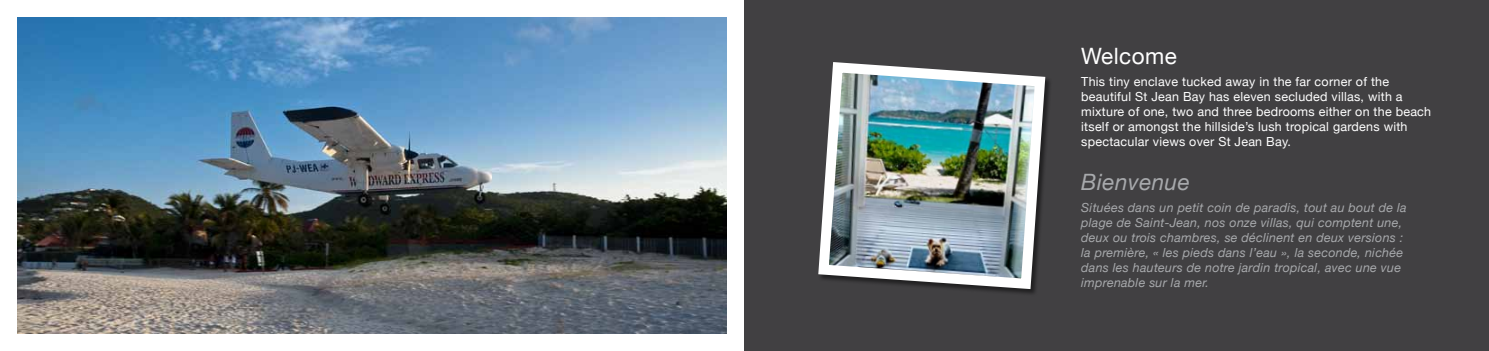
<style>
.page{position:relative;width:1489px;height:351px;background:#fff}
.page>*{position:absolute;margin:0;border:0;box-sizing:border-box;transform-origin:0 0}
.t1{font:italic 22.5px "Helvetica Neue";letter-spacing:.02em;color:#a7a9ac}
.t2{font:22.5px "Helvetica Neue";letter-spacing:.02em;color:#fff}
.t3{font:italic 12.5px/15px "Helvetica Neue";letter-spacing:.02em;color:#a7a9ac}
.t4{font:12.5px/15px "Helvetica Neue";letter-spacing:.02em;color:#fff}
</style>
<div class="page">
<img style="left:18px;top:18px;width:708px;height:315px">
<div style="left:744px;top:0;width:744px;height:351px;background:#414042"></div>
<img style="left:818px;top:62px;width:232px;height:232px">
<h1 class="t2" style="left:1081px;top:37px;width:97px">Welcome</h1>
<p class="t4" style="left:1081px;top:73px;width:351px">This tiny enclave tucked away in the far corner of the beautiful St Jean Bay has eleven secluded villas, with a mixture of one, two and three bedrooms either on the beach itself or amongst the hillside’s lush tropical gardens with spectacular views over St Jean Bay.</p>
<h1 class="t1" style="left:1081px;top:164px;width:110px">Bienvenue</h1>
<p class="t3" style="left:1081px;top:200px;width:327px">Situées dans un petit coin de paradis, tout au bout de la plage de Saint-Jean, nos onze villas, qui comptent une, deux ou trois chambres, se déclinent en deux versions : la première, « les pieds dans l’eau », la seconde, nichée dans les hauteurs de notre jardin tropical, avec une vue imprenable sur la mer.</p>
</div>
